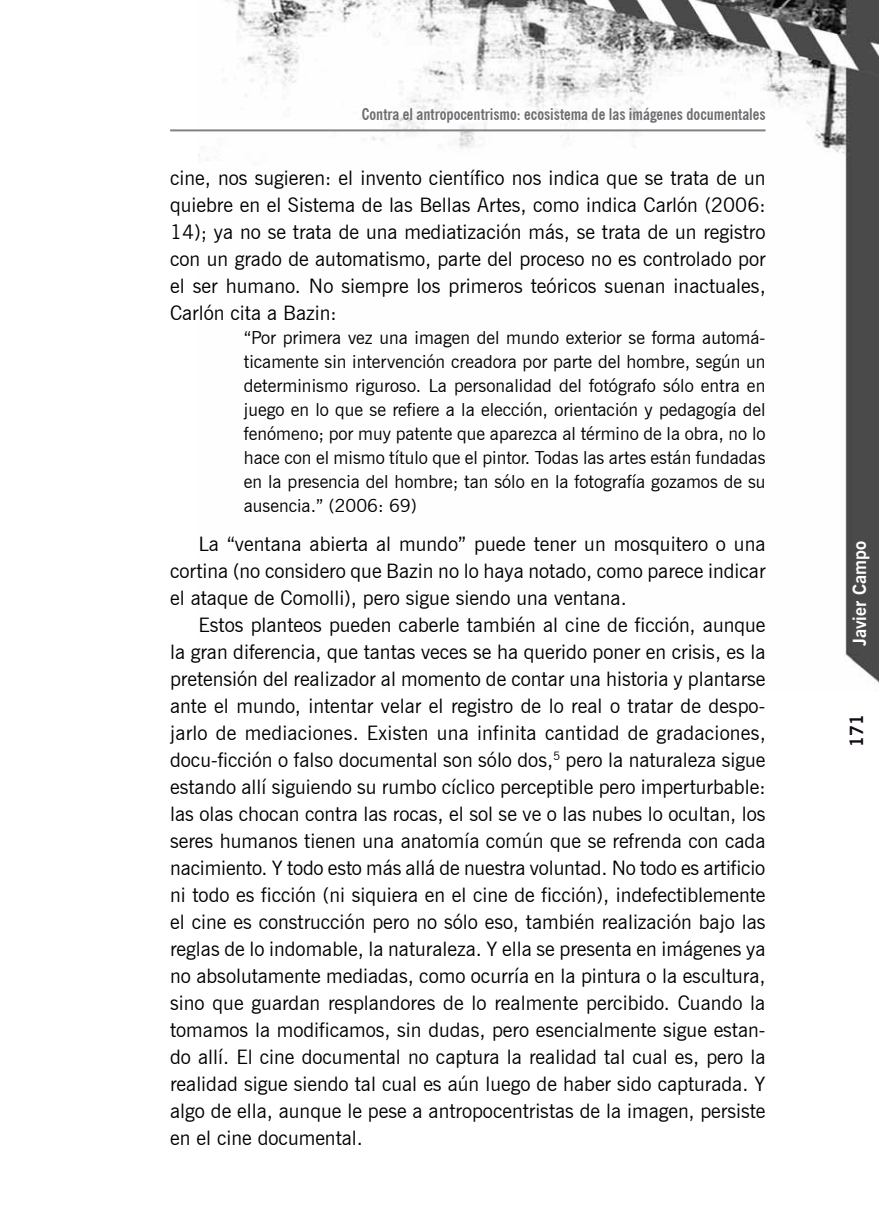
<style>
.page{position:relative;width:879px;height:1219px;background:#fff}
.page>*{position:absolute;margin:0;border:0;box-sizing:border-box;transform-origin:0 0}
.t1{font:20px/27px "News Gothic BT";color:#000;text-align:justify}
.t2{font:18px/24px "News Gothic BT";color:#000;text-align:justify}
.t3{font:700 18px "News Gothic BT";color:#fff}
.t4{font:700 18px "News Gothic BT";color:#120b15}
.t5{font:700 condensed 16px "News Gothic BT";color:#6d6e71}
</style>
<div class="page">
<img style="left:198px;top:0;width:681px;height:684px">
<hr style="left:170px;top:129px;width:595px;height:2px;background:#808285">
<p class="t5" style="left:362px;top:104px;width:405px">Contra el antropocentrismo: ecosistema de las imágenes documentales</p>
<p class="t1" style="left:170px;top:165px;width:597px">cine, nos sugieren: el invento científico nos indica que se trata de un quiebre en el Sistema de las Bellas Artes, como indica Carlón (2006:<br>14); ya no se trata de una mediatización más, se trata de un registro con un grado de automatismo, parte del proceso no es controlado por el ser humano. No siempre los primeros teóricos suenan inactuales, Carlón cita a Bazin:</p>
<p class="t2" style="left:244px;top:326px;width:523px">“Por primera vez una imagen del mundo exterior se forma automá&shy;ticamente sin intervención creadora por parte del hombre, según un determinismo riguroso. La personalidad del fotógrafo sólo entra en juego en lo que se refiere a la elección, orientación y pedagogía del fenómeno; por muy patente que aparezca al término de la obra, no lo hace con el mismo título que el pintor. Todas las artes están fundadas en la presencia del hombre; tan sólo en la fotografía gozamos de su ausencia.” (2006: 69)</p>
<p class="t1" style="left:170px;top:530px;width:597px;text-indent:28px">La “ventana abierta al mundo” puede tener un mosquitero o una cortina (no considero que Bazin no lo haya notado, como parece indicar el ataque de Comolli), pero sigue siendo una ventana.</p>
<p class="t1" style="left:170px;top:611px;width:597px;text-indent:28px">Estos planteos pueden caberle también al cine de ficción, aunque la gran diferencia, que tantas veces se ha querido poner en crisis, es la pretensión del realizador al momento de contar una historia y plantarse ante el mundo, intentar velar el registro de lo real o tratar de despo&shy;jarlo de mediaciones. Existen una infinita cantidad de gradaciones, docu-ficción o falso documental son sólo dos,<sup>5</sup> pero la naturaleza sigue estando allí siguiendo su rumbo cíclico perceptible pero imperturbable: las olas chocan contra las rocas, el sol se ve o las nubes lo ocultan, los seres humanos tienen una anatomía común que se refrenda con cada nacimiento. Y todo esto más allá de nuestra voluntad. No todo es artificio ni todo es ficción (ni siquiera en el cine de ficción), indefectiblemente el cine es construcción pero no sólo eso, también realización bajo las reglas de lo indomable, la naturaleza. Y ella se presenta en imágenes ya no absolutamente mediadas, como ocurría en la pintura o la escultura, sino que guardan resplandores de lo realmente percibido. Cuando la tomamos la modificamos, sin dudas, pero esencialmente sigue estan&shy;do allí. El cine documental no captura la realidad tal cual es, pero la realidad sigue siendo tal cual es aún luego de haber sido capturada. Y algo de ella, aunque le pese a antropocentristas de la imagen, persiste en el cine documental.</p>
<p class="t3" style="left:849px;top:646px;width:107px;rotate:-90deg">Javier Campo</p>
<p class="t4" style="left:846px;top:747px;width:35px;rotate:-90deg">171</p>
</div>
